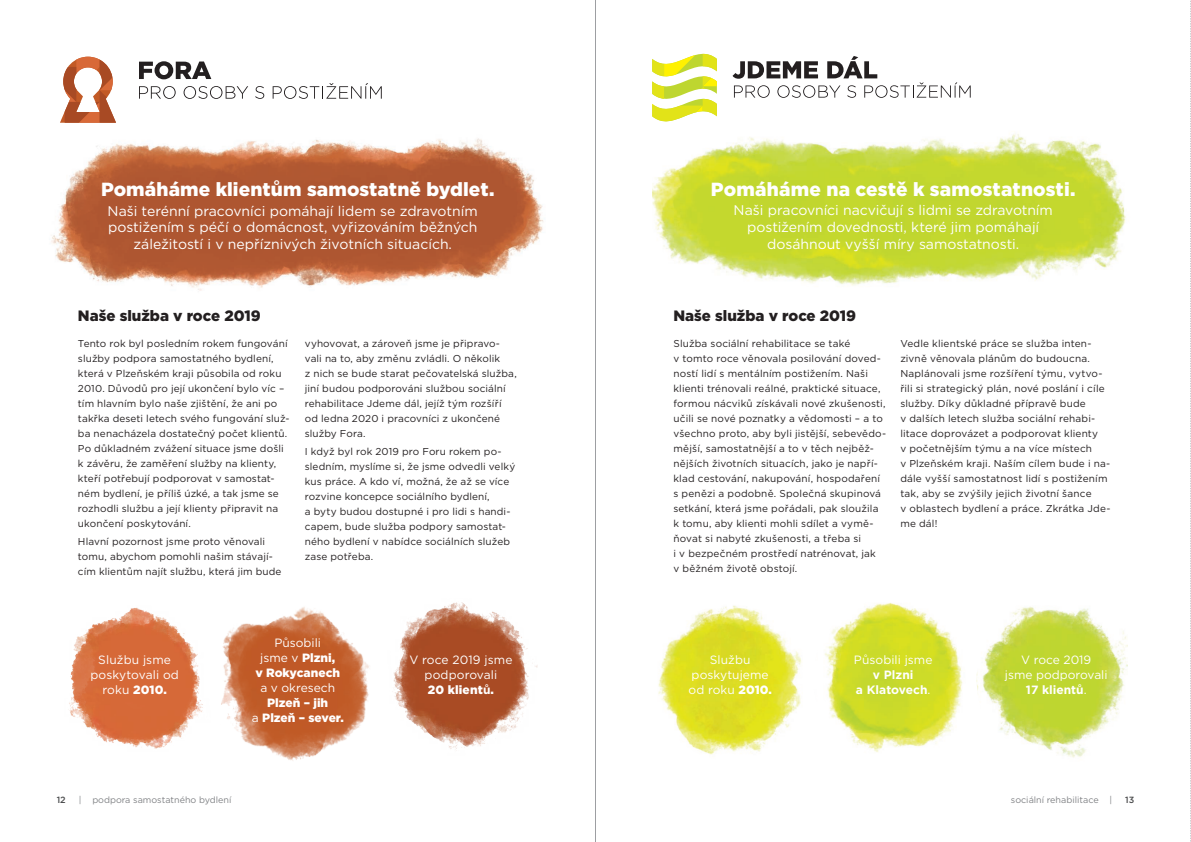
<style>
.page{position:relative;width:1191px;height:842px;background:#fff}
.page>*{position:absolute;margin:0;border:0;box-sizing:border-box;transform-origin:0 0}
.Nadpis_služby{font:900 19px "Gotham";letter-spacing:.005em;color:#fff}
.Nadpis_služby-2{font:900 15px "Gotham";color:#231f20}
.Popis_služby{font:14px/16.8px "Gotham";color:#fff;text-align:center}
.Čtvereček{font:12px/15px "Gotham";letter-spacing:.005em;color:#fff;text-align:center}
.Čtvereček-2{font:900 12px/15px "Gotham";color:#fff;text-align:center}
.Čtvereček-3{font:700 12px/15px "Gotham";letter-spacing:.005em;color:#fff;text-align:center}
.Popis_služby-2{font:10px/15px "Gotham";letter-spacing:.01em;color:#231f20}
.Blue_Block{font:9px "Gotham";color:#808285}
.t1{font:500 9px "Gotham";color:#4b4c4d}
.s1{font-weight:400}
.s2{font-weight:900}
.s3{font-weight:700}
</style>
<div class="page">
<img style="left:658px;top:605px;width:144px;height:150px">
<img style="left:824px;top:603px;width:139px;height:149px">
<img style="left:976px;top:606px;width:152px;height:152px">
<svg style="left:1190px;top:0;width:1px;height:842px"></svg>
<img style="left:652px;top:121px;width:474px;height:165px">
<svg style="left:732px;top:56px;width:238px;height:42px"></svg>
<svg style="left:652px;top:54px;width:65px;height:67px"></svg>
<img style="left:69px;top:607px;width:134px;height:142px">
<img style="left:221px;top:607px;width:148px;height:154px">
<img style="left:393px;top:602px;width:144px;height:147px">
<img style="left:51px;top:96px;width:493px;height:195px">
<svg style="left:139px;top:61px;width:72px;height:18px"></svg>
<svg style="left:139px;top:86px;width:37px;height:13px"></svg>
<svg style="left:184px;top:86px;width:64px;height:13px"></svg>
<svg style="left:255px;top:86px;width:9px;height:13px"></svg>
<svg style="left:273px;top:83px;width:109px;height:16px"></svg>
<svg style="left:60px;top:57px;width:56px;height:66px"></svg>
<hr style="left:595px;top:0;width:1px;height:842px;background:#9d9fa2">
<p class="Nadpis_služby" style="left:101px;top:176px;width:395px">Pomáháme klientům samostatně bydlet.</p>
<p class="Popis_služby" style="left:108px;top:202px;width:372px">Naši terénní pracovníci pomáhají lidem se zdravotním postižením s péčí o domácnost, vyřizováním běžných záležitostí i v nepříznivých životních situacích.</p>
<p class="Nadpis_služby-2" style="left:78px;top:305px;width:184px">Naše služba v roce 2019</p>
<p class="Popis_služby-2" style="left:78px;top:336px;width:213px">Tento rok byl posledním rokem fungování služby podpora samostatného bydlení, která v Plzeňském kraji působila od roku 2010. Důvodů pro její ukončení bylo víc – tím hlavním bylo naše zjištění, že ani po takřka deseti letech svého fungování služ&shy;ba nenacházela dostatečný počet klientů.<br>Po důkladném zvážení situace jsme došli k závěru, že zaměření služby na klienty, kteří potřebují podporovat v samostat&shy;ném bydlení, je příliš úzké, a tak jsme se rozhodli službu a její klienty připravit na ukončení poskytování.</p>
<p class="Popis_služby-2" style="left:78px;top:533px;width:205px">Hlavní pozornost jsme proto věnovali tomu, abychom pomohli našim stávají&shy;cím klientům najít službu, která jim bude</p>
<p class="Popis_služby-2" style="left:305px;top:336px;width:213px">vyhovovat, a zároveň jsme je připravo&shy;vali na to, aby změnu zvládli. O několik<br>z nich se bude starat pečovatelská služba, jiní budou podporováni službou sociální rehabilitace Jdeme dál, jejíž tým rozšíří od ledna 2020 i pracovníci z ukončené služby Fora.</p>
<p class="Popis_služby-2" style="left:305px;top:443px;width:212px">I když byl rok 2019 pro Foru rokem po&shy;sledním, myslíme si, že jsme odvedli velký kus práce. A kdo ví, možná, že až se více rozvine koncepce sociálního bydlení,<br>a byty budou dostupné i pro lidi s handi&shy;capem, bude služba podpory samostat&shy;ného bydlení v nabídce sociálních služeb zase potřeba.</p>
<p class="Čtvereček-2" style="left:252px;top:636px;width:93px"><span class="s1">Působili<br>jsme v</span> Plzni,<br>v Rokycanech <span class="s1">a v okresech<br></span>Plzeň – jih<br><span class="s1">a</span> Plzeň – sever.</p>
<p class="Čtvereček" style="left:90px;top:652px;width:90px">Službu jsme poskytovali od roku <span class="s2">2010.</span></p>
<p class="Čtvereček" style="left:409px;top:652px;width:105px">V roce 2019 jsme podporovali<br><span class="s2">20 klient</span><span class="s3">ů</span><span class="s2">.</span></p>
<p class="Nadpis_služby" style="left:711px;top:176px;width:366px">Pomáháme na cestě k samostatnosti.</p>
<p class="Popis_služby" style="left:733px;top:202px;width:321px">Naši pracovníci nacvičují s lidmi se zdravotním postižením dovednosti, které jim pomáhají dosáhnout vyšší míry samostatnosti.</p>
<p class="Nadpis_služby-2" style="left:673px;top:305px;width:184px">Naše služba v roce 2019</p>
<p class="Popis_služby-2" style="left:673px;top:336px;width:214px">Služba sociální rehabilitace se také<br>v tomto roce věnovala posilování doved&shy;ností lidí s mentálním postižením. Naši klienti trénovali reálné, praktické situace, formou nácviků získávali nové zkušenosti, učili se nové poznatky a vědomosti – a to všechno proto, aby byli jistější, sebevědo&shy;mější, samostatnější a to v těch nejběž&shy;nějších životních situacích, jako je napří&shy;klad cestování, nakupování, hospodaření s penězi a podobně. Společná skupinová setkání, která jsme pořádali, pak sloužila k tomu, aby klienti mohli sdílet a vymě&shy;ňovat si nabyté zkušenosti, a třeba si<br>i v bezpečném prostředí natrénovat, jak<br>v běžném životě obstojí.</p>
<p class="Popis_služby-2" style="left:900px;top:336px;width:211px">Vedle klientské práce se služba inten&shy;zivně věnovala plánům do budoucna.<br>Naplánovali jsme rozšíření týmu, vytvo&shy;řili si strategický plán, nové poslání i cíle služby. Díky důkladné přípravě bude<br>v dalších letech služba sociální rehabi&shy;litace doprovázet a podporovat klienty<br>v početnějším týmu a na více místech<br>v Plzeňském kraji. Naším cílem bude i na&shy;dále vyšší samostatnost lidí s postižením tak, aby se zvýšily jejich životní šance<br>v oblastech bydlení a práce. Zkrátka Jde&shy;me dál!</p>
<p class="Čtvereček" style="left:688px;top:652px;width:85px">Službu poskytujeme od roku <span class="s2">2010.</span></p>
<p class="Čtvereček-3" style="left:854px;top:652px;width:80px"><span class="s1">Působili jsme </span>v Plzni<br>a Klatovech<span class="s1">.</span></p>
<p class="Čtvereček" style="left:1005px;top:652px;width:104px">V roce 2019<br>jsme podporovali<br><span class="s3">17 klientů</span>.</p>
<p class="Blue_Block" style="left:79px;top:794px;width:154px">| podpora samostatného bydlení</p>
<p class="Blue_Block" style="left:1010px;top:794px;width:103px">sociální rehabilitace |</p>
<p class="t1" style="left:57px;top:794px;width:11px">12</p>
<p class="t1" style="left:1125px;top:794px;width:11px">13</p>
</div>
